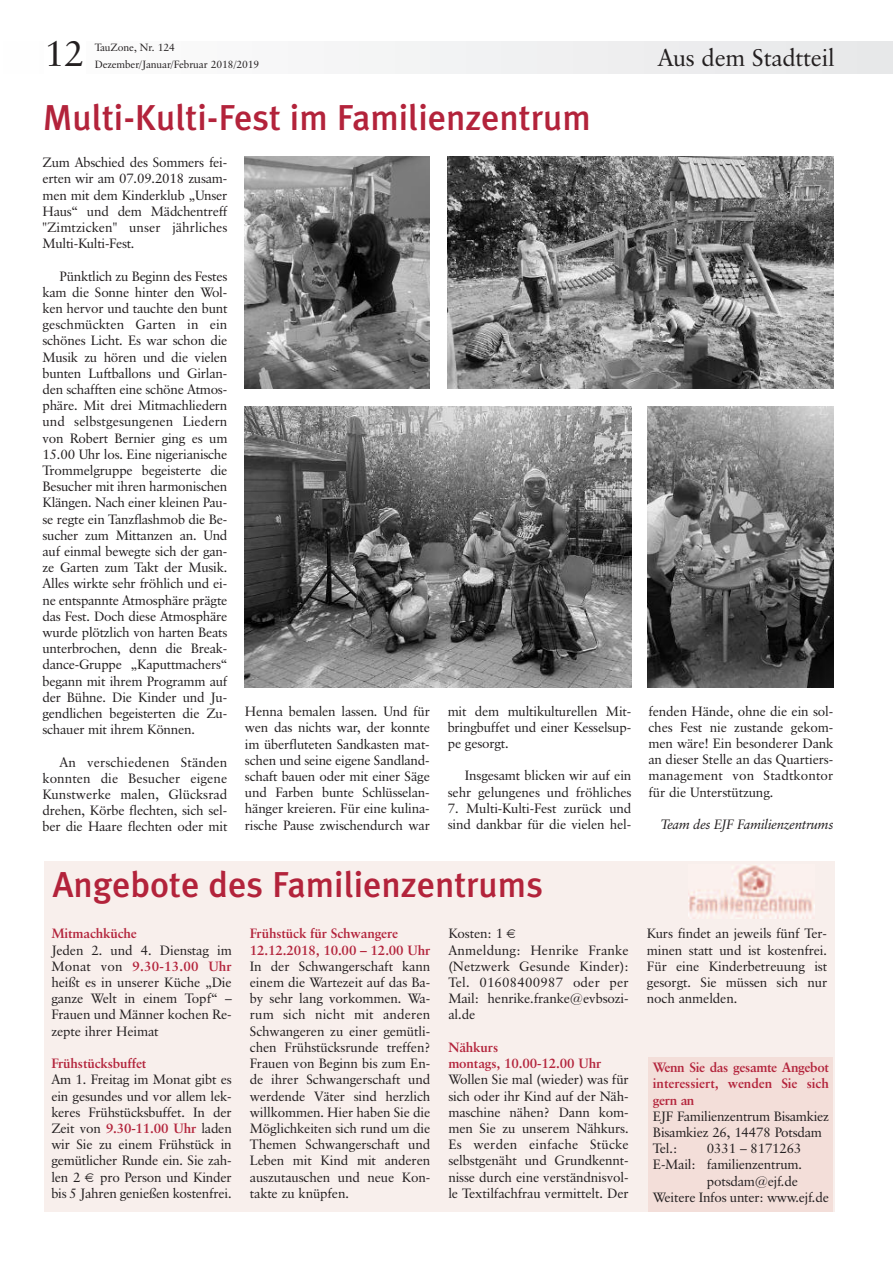
<style>
.page{position:relative;width:893px;height:1263px;background:#fff}
.page>*{position:absolute;margin:0;border:0;box-sizing:border-box;transform-origin:0 0}
.t1{font:500 36px "Meta Plus";color:#b3233b}
.t2{font:36px "Classical Garamond BT";color:#231f20}
.t3{font:24px "Classical Garamond BT";letter-spacing:-.01em;color:#231f20}
.t4{font:13.5px/16.2px "Classical Garamond BT";letter-spacing:-.01em;color:#231f20;text-align:justify}
.t5{font:700 13.5px/16.2px "Classical Garamond BT";letter-spacing:-.01em;color:#b3233b}
.t6{font:italic 13.5px "Classical Garamond BT";letter-spacing:-.015em;color:#231f20}
.t7{font:10.5px "Classical Garamond BT";letter-spacing:-.01em;color:#231f20}
.s1{font-weight:700;color:#b3233b}
</style>
<div class="page">
<div style="left:0;top:41px;width:893px;height:33px;background:#f1f2f3"></div>
<div style="left:45px;top:38px;width:41px;height:37px;background:#fff"></div>
<img style="left:244px;top:406px;width:387px;height:281px">
<img style="left:647px;top:406px;width:186px;height:281px">
<div style="left:44px;top:861px;width:791px;height:88px;background:#f8efec"></div>
<div style="left:44px;top:921px;width:791px;height:291px;background:#f8efec"></div>
<div style="left:648px;top:1057px;width:185px;height:155px;background:#f3ded9"></div>
<img style="left:689px;top:865px;width:126px;height:54px">
<img style="left:447px;top:157px;width:386px;height:231px">
<img style="left:245px;top:157px;width:184px;height:231px">
<h1 class="t2" style="left:45px;top:39px;width:41px">12</h1>
<p class="t7" style="left:95px;top:43px;width:82px">TauZone, Nr. 124</p>
<p class="t7" style="left:95px;top:60px;width:166px">Dezember/Januar/Februar 2018/2019</p>
<h1 class="t1" style="left:43px;top:97px;width:550px">Multi-Kulti-Fest im Familienzentrum</h1>
<p class="t4" style="left:43px;top:155px;width:186px">Zum Abschied des Sommers fei&shy;erten wir am 07.09.2018 zusam&shy;men mit dem Kinderklub „Unser Haus“ und dem Mädchentreff "Zimtzicken" unser jährliches Multi-Kulti-Fest.</p>
<p class="t4" style="left:42px;top:269px;width:186px;text-indent:17px">Pünktlich zu Beginn des Festes kam die Sonne hinter den Wol&shy;ken hervor und tauchte den bunt geschmückten Garten in ein schönes Licht. Es war schon die Musik zu hören und die vielen bunten Luftballons und Girlan&shy;den schafften eine schöne Atmos&shy;phäre. Mit drei Mitmachliedern und selbstgesungenen Liedern von Robert Bernier ging es um 15.00 Uhr los. Eine nigerianische Trommelgruppe begeisterte die Besucher mit ihren harmonischen Klängen. Nach einer kleinen Pau&shy;se regte ein Tanzflashmob die Be&shy;sucher zum Mittanzen an. Und auf einmal bewegte sich der gan&shy;ze Garten zum Takt der Musik.<br>Alles wirkte sehr fröhlich und ei&shy;ne entspannte Atmosphäre prägte das Fest. Doch diese Atmosphäre wurde plötzlich von harten Beats unterbrochen, denn die Break&shy;dance-Gruppe „Kaputtmachers“ begann mit ihrem Programm auf der Bühne. Die Kinder und Ju&shy;gendlichen begeisterten die Zu&shy;schauer mit ihrem Können.</p>
<p class="t4" style="left:42px;top:755px;width:186px;text-indent:17px">An verschiedenen Ständen konnten die Besucher eigene Kunstwerke malen, Glücksrad drehen, Körbe flechten, sich sel&shy;ber die Haare flechten oder mit</p>
<p class="t4" style="left:245px;top:704px;width:186px">Henna bemalen lassen. Und für wen das nichts war, der konnte im überfluteten Sandkasten mat&shy;schen und seine eigene Sandland&shy;schaft bauen oder mit einer Säge und Farben bunte Schlüsselan&shy;hänger kreieren. Für eine kulina&shy;rische Pause zwischendurch war</p>
<p class="t4" style="left:448px;top:704px;width:185px">mit dem multikulturellen Mit&shy;bringbuffet und einer Kesselsup&shy;pe gesorgt.</p>
<p class="t4" style="left:448px;top:769px;width:185px;text-align:right">Insgesamt blicken wir auf ein sehr gelungenes und fröhliches</p>
<p class="t4" style="left:448px;top:801px;width:185px">7. Multi-Kulti-Fest zurück und sind dankbar für die vielen hel-</p>
<h1 class="t1" style="left:53px;top:864px;width:492px">Angebote des Familienzentrums</h1>
<p class="t5" style="left:51px;top:927px;width:87px">Mitmachküche</p>
<p class="t4" style="left:51px;top:943px;width:182px">Jeden 2. und 4. Dienstag im Monat von <span class="s1">9.30-13.00 Uhr </span>heißt es in unserer Küche „Die ganze Welt in einem Topf“ – Frauen und Männer kochen Re&shy;zepte ihrer Heimat</p>
<p class="t5" style="left:51px;top:1056px;width:97px">Frühstücksbuffet</p>
<p class="t4" style="left:51px;top:1072px;width:182px">Am 1. Freitag im Monat gibt es ein gesundes und vor allem lek&shy;keres Frühstücksbuffet. In der Zeit von <span class="s1">9.30-11.00 Uhr</span> laden wir Sie zu einem Frühstück in gemütlicher Runde ein. Sie zah&shy;len 2</p>
<p class="t5" style="left:250px;top:927px;width:182px">Frühstück für Schwangere<br>12.12.2018, 10.00 – 12.00 Uhr</p>
<p class="t4" style="left:250px;top:959px;width:182px">In der Schwangerschaft kann einem die Wartezeit auf das Ba&shy;by sehr lang vorkommen. Wa&shy;rum sich nicht mit anderen Schwangeren zu einer gemütli&shy;chen Frühstücksrunde treffen?<br>Frauen von Beginn bis zum En&shy;de ihrer Schwangerschaft und werdende Väter sind herzlich willkommen. Hier haben Sie die Möglichkeiten sich rund um die Themen Schwangerschaft und Leben mit Kind mit anderen auszutauschen und neue Kon&shy;takte zu knüpfen.</p>
<p class="t4" style="left:448px;top:927px;width:182px;text-align:left">Kosten: 1<br>Anmeldung: Henrike Franke (Netzwerk Gesunde Kinder):<br>Tel. 01608400987 oder per<br>Mail: henrike.franke@evbsozi&shy;al.de</p>
<p class="t5" style="left:448px;top:1040px;width:154px">Nähkurs<br>montags, 10.00-12.00 Uhr</p>
<p class="t4" style="left:448px;top:1072px;width:182px">Wollen Sie mal (wieder) was für sich oder ihr Kind auf der Näh&shy;maschine nähen? Dann kom&shy;men Sie zu unserem Nähkurs.<br>Es werden einfache Stücke selbstgenäht und Grundkennt&shy;nisse durch eine verständnisvol&shy;le Textilfachfrau vermittelt. Der</p>
<p class="t4" style="left:51px;top:1170px;width:182px;text-align:right">pro Person und Kinder<br>bis 5 Jahren genießen kostenfrei.</p>
<h2 class="t3" style="left:658px;top:47px;width:178px">Aus dem Stadtteil</h2>
<p class="t4" style="left:648px;top:704px;width:186px">fenden Hände, ohne die ein sol&shy;ches Fest nie zustande gekom&shy;men wäre! Ein besonderer Dank an dieser Stelle an das Quartiers&shy;management von Stadtkontor für die Unterstützung.</p>
<p class="t6" style="left:661px;top:820px;width:174px">Team des EJF Familienzentrums</p>
<p class="t4" style="left:647px;top:927px;width:182px">Kurs findet an jeweils fünf Ter&shy;minen statt und ist kostenfrei.<br>Für eine Kinderbetreuung ist gesorgt. Sie müssen sich nur noch anmelden.</p>
<p class="t5" style="left:653px;top:1060px;width:177px;text-align:justify">Wenn Sie das gesamte Angebot interessiert, wenden Sie sich gern an</p>
<p class="t4" style="left:653px;top:1109px;width:177px;text-align:left">EJF Familienzentrum Bisamkiez<br>Bisamkiez 26, 14478 Potsdam<br>Tel.:</p>
<p class="t4" style="left:707px;top:1141px;width:96px">0331 – 8171263</p>
<p class="t4" style="left:653px;top:1158px;width:151px">E-Mail: familienzentrum.</p>
<p class="t4" style="left:707px;top:1174px;width:92px">potsdam@ejf.de</p>
<p class="t4" style="left:653px;top:1190px;width:177px">Weitere Infos unter: www.ejf.de</p>
</div>
